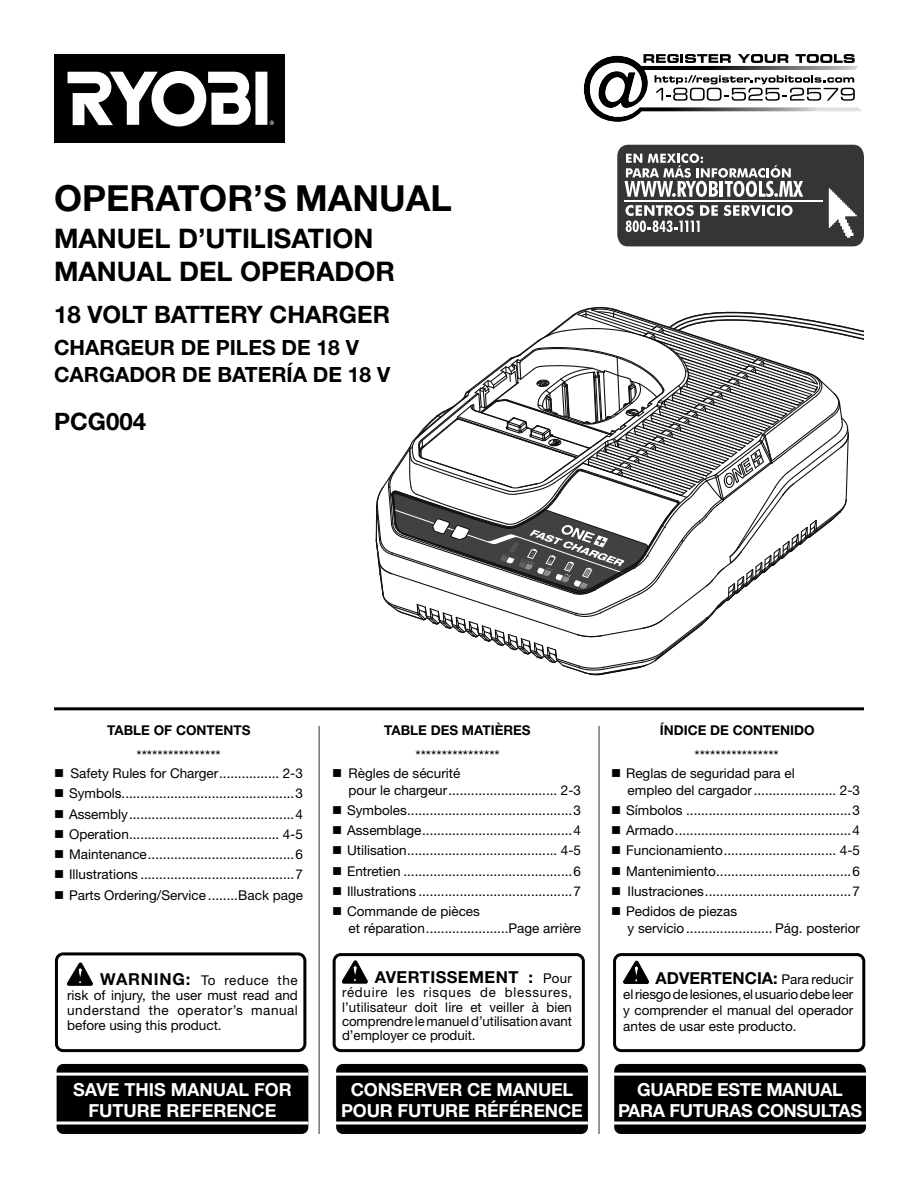
<style>
.page{position:relative;width:918px;height:1188px;background:#fff}
.page>*{position:absolute;margin:0;border:0;box-sizing:border-box;transform-origin:0 0}
.Heading_2{font:700 36px "Helvetica Neue LT Std";color:#000}
.Heading_2-2{font:700 27px "Helvetica Neue LT Std";color:#000}
.Heading_2-3{font:700 24px "Helvetica Neue LT Std";color:#000}
.Heading_2-4{font:700 21px "Helvetica Neue LT Std";color:#000}
.t1{font:700 18px/21px "Helvetica Neue LT Std";letter-spacing:-.01em;color:#fff;text-align:center}
.Body_text{font:700 16.5px "Helvetica Neue LT Std";letter-spacing:.005em;color:#000}
.Body_text-2{font:700 16.5px "Helvetica Neue LT Std";letter-spacing:.025em;color:#000}
.t2{font:15px "Helvetica Neue LT Std";color:#000}
.Body_text-3{font:13.5px/16.5px "Helvetica Neue LT Std";color:#000}
.Heading_1{font:700 13.5px "Helvetica Neue LT Std";color:#000}
.s1{font-weight:700;font-size:16.5px}
.s2{font-weight:400;font-size:13.5px}
</style>
<div class="page">
<div style="left:54px;top:54px;width:231px;height:88px;background:#000"></div>
<div style="left:255px;top:72px;width:12px;height:53px;background:#fff"></div>
<svg style="left:270px;top:121px;width:4px;height:4px"></svg>
<svg style="left:68px;top:71px;width:183px;height:55px"></svg>
<svg style="left:584px;top:54px;width:277px;height:68px"></svg>
<div style="left:55px;top:952px;width:251px;height:100px;border:3px solid #000;border-radius:7px"></div>
<svg style="left:67px;top:963px;width:26px;height:22px"></svg>
<div style="left:613px;top:953px;width:252px;height:99px;border:3px solid #000;border-radius:7px"></div>
<div style="left:333px;top:953px;width:252px;height:99px;border:3px solid #000;border-radius:7px"></div>
<svg style="left:623px;top:961px;width:26px;height:23px"></svg>
<svg style="left:342px;top:961px;width:26px;height:22px"></svg>
<hr style="left:318px;top:726px;width:2px;height:408px;background:#767676">
<hr style="left:598px;top:726px;width:2px;height:408px;background:#767676">
<hr style="left:54px;top:707px;width:810px;height:3px;background:#000">
<div style="left:57px;top:1064px;width:251px;height:70px;background:#000;border-radius:7px"></div>
<hr style="left:54px;top:1122px;width:254px;height:3px;background:#fff">
<hr style="left:54px;top:1073px;width:254px;height:3px;background:#fff">
<div style="left:336px;top:1064px;width:252px;height:70px;background:#000;border-radius:7px"></div>
<hr style="left:334px;top:1122px;width:254px;height:3px;background:#fff">
<hr style="left:334px;top:1073px;width:254px;height:3px;background:#fff">
<div style="left:614px;top:1064px;width:252px;height:70px;background:#000;border-radius:7px"></div>
<hr style="left:612px;top:1122px;width:254px;height:3px;background:#fff">
<hr style="left:612px;top:1073px;width:254px;height:3px;background:#fff">
<svg style="left:617px;top:145px;width:247px;height:101px"></svg>
<svg style="left:375px;top:307px;width:489px;height:369px"></svg>
<p class="Heading_2" style="left:54px;top:176px;width:399px">OPERATOR’S MANUAL</p>
<p class="Heading_2-2" style="left:54px;top:222px;width:321px">MANUEL D’UTILISATION</p>
<p class="Heading_2-2" style="left:54px;top:254px;width:343px">MANUAL DEL OPERADOR</p>
<p class="Heading_2-3" style="left:54px;top:300px;width:338px">18 VOLT BATTERY CHARGER</p>
<p class="Heading_2-4" style="left:54px;top:334px;width:306px">CHARGEUR DE PILES DE 18 V</p>
<p class="Heading_2-4" style="left:54px;top:361px;width:338px">CARGADOR DE BATERÍA DE 18 V</p>
<p class="Heading_2-3" style="left:54px;top:407px;width:94px">PCG004</p>
<p class="Heading_1" style="left:107px;top:722px;width:145px">TABLE OF CONTENTS</p>
<p class="Heading_1" style="left:384px;top:722px;width:148px">TABLE DES MATIÈRES</p>
<p class="Heading_1" style="left:660px;top:722px;width:156px">ÍNDICE DE CONTENIDO</p>
<p class="t2" style="left:136px;top:746px;width:86px">****************</p>
<p class="t2" style="left:415px;top:746px;width:86px">****************</p>
<p class="t2" style="left:694px;top:746px;width:86px">****************</p>
<p class="Body_text-3" style="left:71px;top:765px;width:234px">Safety Rules for Charger................ 2-3</p>
<p class="Body_text-3" style="left:69px;top:785px;width:236px">Symbols..............................................3</p>
<p class="Body_text-3" style="left:69px;top:805px;width:236px">Assembly............................................4</p>
<p class="Body_text-3" style="left:69px;top:826px;width:236px">Operation........................................ 4-5</p>
<p class="Body_text-3" style="left:69px;top:846px;width:236px">Maintenance.......................................6</p>
<p class="Body_text-3" style="left:69px;top:866px;width:236px">Illustrations .........................................7</p>
<p class="Body_text-3" style="left:69px;top:886px;width:236px">Parts Ordering/Service ........Back page</p>
<p class="Body_text-3" style="left:67px;top:973px;width:232px;line-height:15px;text-align:justify;text-indent:33px"><span class="s1">WARNING:</span> To reduce the risk of injury, the user must read and understand the operator’s manual before using this product.</p>
<p class="Body_text-3" style="left:349px;top:765px;width:234px">Règles de sécurité<br>pour le chargeur............................. 2-3</p>
<p class="Body_text-3" style="left:347px;top:801px;width:236px">Symboles............................................3</p>
<p class="Body_text-3" style="left:347px;top:822px;width:236px">Assemblage........................................4</p>
<p class="Body_text-3" style="left:347px;top:842px;width:236px">Utilisation........................................ 4-5</p>
<p class="Body_text-3" style="left:347px;top:862px;width:236px">Entretien .............................................6</p>
<p class="Body_text-3" style="left:347px;top:883px;width:236px">Illustrations .........................................7</p>
<p class="Body_text-3" style="left:347px;top:903px;width:236px">Commande de pièces<br>et réparation......................Page arrière</p>
<p class="Body_text-2" style="left:375px;top:967px;width:199px">AVERTISSEMENT : <span class="s2">Pour</span></p>
<p class="Body_text-3" style="left:342px;top:985px;width:232px;line-height:14.2px;text-align:justify">réduire les risques de blessures, l’utilisateur doit lire et veiller à bien comprendre le manuel d’utilisation avant d’employer ce produit.</p>
<p class="Body_text-3" style="left:626px;top:765px;width:236px">Reglas de seguridad para el<br>empleo del cargador...................... 2-3</p>
<p class="Body_text-3" style="left:626px;top:801px;width:236px">Símbolos ............................................3</p>
<p class="Body_text-3" style="left:626px;top:822px;width:236px">Armado...............................................4</p>
<p class="Body_text-3" style="left:626px;top:842px;width:236px">Funcionamiento.............................. 4-5</p>
<p class="Body_text-3" style="left:626px;top:862px;width:236px">Mantenimiento....................................6</p>
<p class="Body_text-3" style="left:628px;top:883px;width:234px">Ilustraciones.......................................7</p>
<p class="Body_text-3" style="left:626px;top:903px;width:236px">Pedidos de piezas<br>y servicio....................... Pág. posterior</p>
<p class="Body_text" style="left:656px;top:967px;width:199px">ADVERTENCIA: <span class="s2">Para reducir</span></p>
<p class="Body_text-3" style="left:623px;top:986px;width:231px;line-height:15.8px;text-align:justify">el riesgo de lesiones, el usuario debe leer y comprender el manual del operador antes de usar este producto.</p>
<p class="t1" style="left:73px;top:1079px;width:220px">SAVE THIS MANUAL FOR<br>FUTURE REFERENCE</p>
<p class="t1" style="left:341px;top:1079px;width:243px">CONSERVER CE MANUEL<br>POUR FUTURE RÉFÉRENCE</p>
<p class="t1" style="left:618px;top:1079px;width:246px">GUARDE ESTE MANUAL<br>PARA FUTURAS CONSULTAS</p>
</div>
